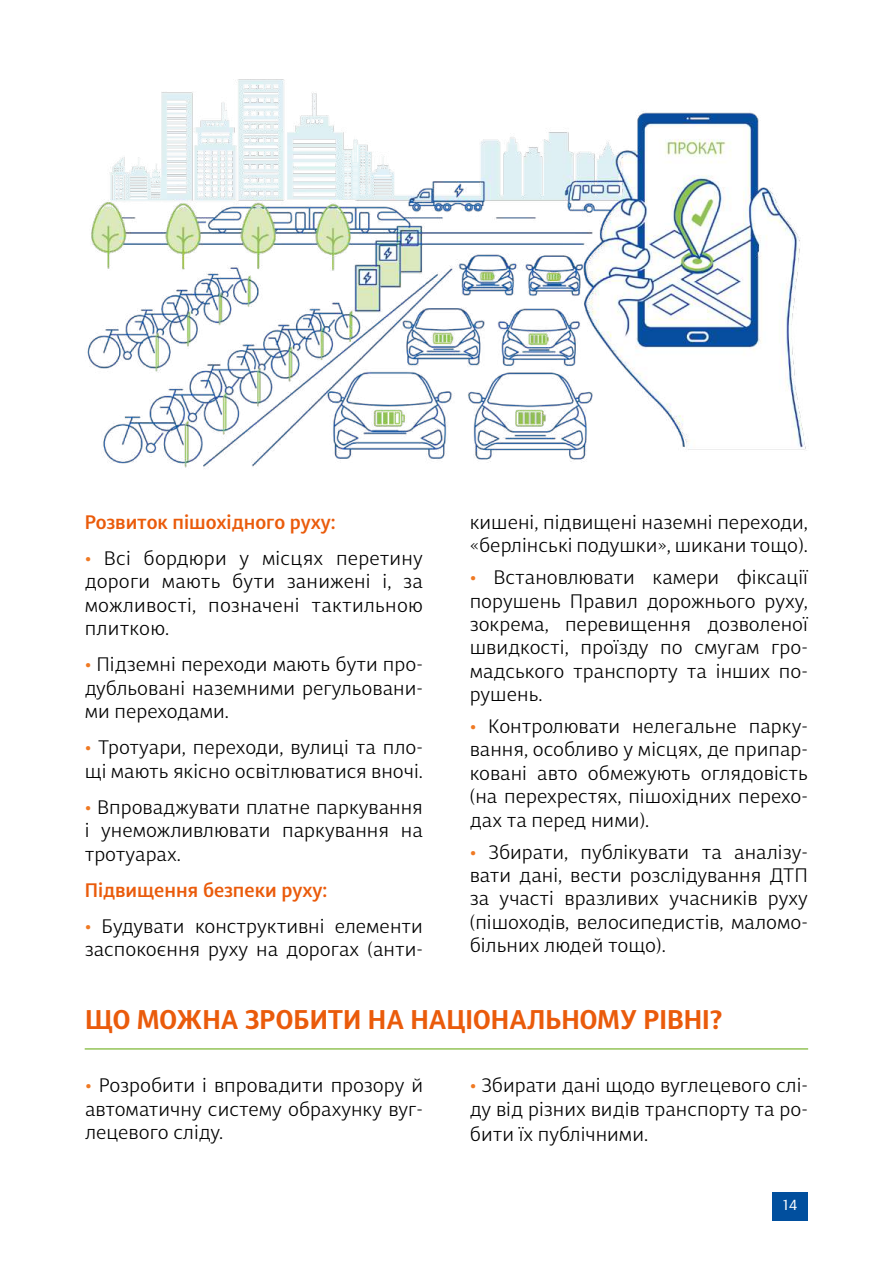
<style>
.page{position:relative;width:893px;height:1263px;background:#fff}
.page>*{position:absolute;margin:0;border:0;box-sizing:border-box;transform-origin:0 0}
.t1{font:700 27px "UZ Sans";color:#ea5b0b}
.t2{font:300 19.5px/23.4px "UZ Sans";color:#000;text-align:justify}
.t3{font:600 19.5px "UZ Sans";color:#ea5b0b}
.t4{font:15px "UZ Sans";color:#fff}
.s1{font-weight:800;color:#ef7923}
</style>
<div class="page">
<div style="left:772px;top:1192px;width:36px;height:28px;background:#014f9e"></div>
<img style="left:87px;top:79px;width:719px;height:390px">
<hr style="left:85px;top:1048px;width:723px;height:2px;background:#91c254">
<p class="t3" style="left:85px;top:509px;width:253px">Розвиток пішохідного руху:</p>
<p class="t2" style="left:85px;top:546px;width:340px"><span class="s1">•</span> Всі бордюри у місцях перетину дороги мають бути занижені і, за можливості, позначені тактильною плиткою.</p>
<p class="t2" style="left:85px;top:652px;width:340px"><span class="s1">•</span> Підземні переходи мають бути про&shy;дубльовані наземними регульовани&shy;ми переходами.</p>
<p class="t2" style="left:85px;top:735px;width:340px"><span class="s1">•</span> Тротуари, переходи, вулиці та пло&shy;щі мають якісно освітлюватися вночі.</p>
<p class="t2" style="left:85px;top:795px;width:340px"><span class="s1">•</span> Впроваджувати платне паркування і унеможливлювати паркування на тротуарах.</p>
<p class="t3" style="left:85px;top:877px;width:244px">Підвищення безпеки руху:</p>
<p class="t2" style="left:85px;top:914px;width:340px"><span class="s1">•</span> Будувати конструктивні елементи заспокоєння руху на дорогах (анти-</p>
<p class="t2" style="left:470px;top:510px;width:340px">кишені, підвищені наземні переходи, «берлінські подушки», шикани тощо).</p>
<p class="t2" style="left:470px;top:565px;width:340px"><span class="s1">•</span> Встановлювати камери фіксації порушень Правил дорожнього руху, зокрема, перевищення дозволеної швидкості, проїзду по смугам гро&shy;мадського транспорту та інших по&shy;рушень.</p>
<p class="t2" style="left:470px;top:714px;width:340px"><span class="s1">•</span> Контролювати нелегальне парку&shy;вання, особливо у місцях, де припар&shy;ковані авто обмежують оглядовість (на перехрестях, пішохідних перехо&shy;дах та перед ними).</p>
<p class="t2" style="left:470px;top:840px;width:340px"><span class="s1">•</span> Збирати, публікувати та аналізу&shy;вати дані, вести розслідування ДТП за участі вразливих учасників руху (пішоходів, велосипедистів, маломо&shy;більних людей тощо).</p>
<h1 class="t1" style="left:85px;top:1002px;width:639px">ЩО МОЖНА ЗРОБИТИ НА НАЦІОНАЛЬНОМУ РІВНІ?</h1>
<p class="t2" style="left:85px;top:1073px;width:340px"><span class="s1">•</span> Розробити і впровадити прозору й автоматичну систему обрахунку вуг&shy;лецевого сліду.</p>
<p class="t2" style="left:470px;top:1073px;width:340px"><span class="s1">•</span> Збирати дані щодо вуглецевого слі&shy;ду від різних видів транспорту та ро-</p>
<p class="t2" style="left:470px;top:1122px;width:180px">бити їх публічними.</p>
<p class="t4" style="left:783px;top:1195px;width:16px">14</p>
</div>
